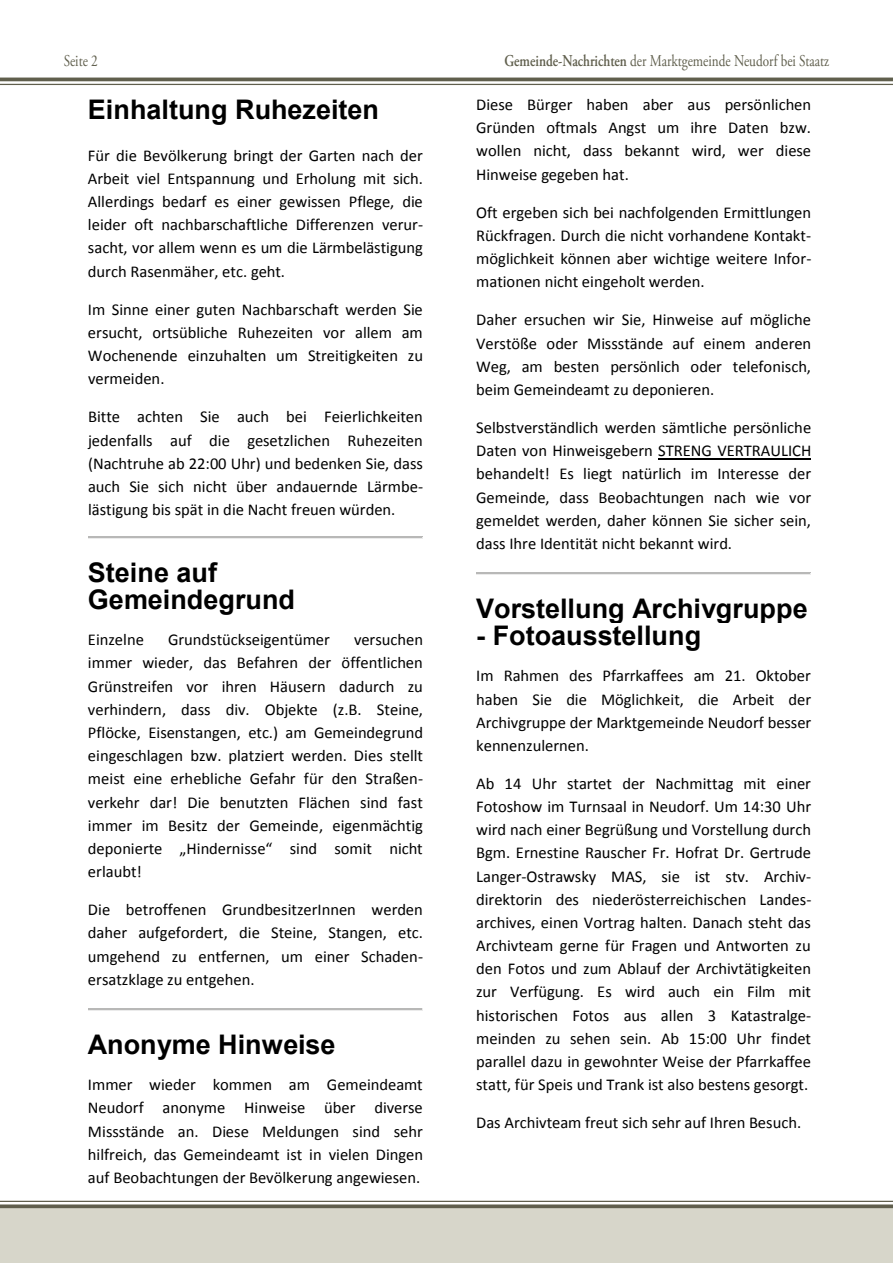
<style>
.page{position:relative;width:893px;height:1263px;background:#fff}
.page>*{position:absolute;margin:0;border:0;box-sizing:border-box;transform-origin:0 0}
.t1{font:700 27px/27px "Arial";color:#000}
.t2{font:16.5px/23.2px "Calibri";color:#000;text-align:justify}
.t3{font:16.5px "Adobe Garamond Pro";color:#605f4d;scale:.8 1}
.s1{font-weight:600}
</style>
<div class="page">
<div style="left:0;top:1208px;width:893px;height:55px;background:#d7d6ca"></div>
<svg style="left:0;top:1204px;width:893px;height:4px;background:#737262"></svg>
<hr style="left:0;top:1201px;width:893px;height:1px;background:#605f4d">
<hr style="left:0;top:78px;width:893px;height:3px;background:#605f4d">
<hr style="left:0;top:84px;width:893px;height:1px;background:#605f4d">
<hr style="left:88px;top:537px;width:335px;height:2px;background:#b8b8b7">
<hr style="left:88px;top:539px;width:334px;height:1px;background:#ebebeb">
<hr style="left:88px;top:1008px;width:335px;height:2px;background:#b8b8b7">
<hr style="left:88px;top:1010px;width:334px;height:1px;background:#ebebeb">
<hr style="left:658px;top:458px;width:153px;height:1px;background:#000">
<hr style="left:476px;top:572px;width:335px;height:3px;background:#b8b8b7">
<hr style="left:476px;top:574px;width:335px;height:1px;background:#ebebeb">
<p class="t3" style="left:64px;top:50px;width:44px">Seite 2</p>
<p class="t3" style="left:504px;top:50px;width:407px"><span class="s1">Gemeinde-Nachrichten</span> der Marktgemeinde Neudorf bei Staatz</p>
<h1 class="t1" style="left:88px;top:97px;width:293px">Einhaltung Ruhezeiten</h1>
<p class="t2" style="left:88px;top:144px;width:337px">Für die Bevölkerung bringt der Garten nach der Arbeit viel Entspannung und Erholung mit sich.<br>Allerdings bedarf es einer gewissen Pflege, die leider oft nachbarschaftliche Differenzen verur&shy;sacht, vor allem wenn es um die Lärmbelästigung durch Rasenmäher, etc. geht.</p>
<p class="t2" style="left:88px;top:298px;width:337px">Im Sinne einer guten Nachbarschaft werden Sie ersucht, ortsübliche Ruhezeiten vor allem am Wochenende einzuhalten um Streitigkeiten zu vermeiden.</p>
<p class="t2" style="left:88px;top:405px;width:337px">Bitte achten Sie auch bei Feierlichkeiten jedenfalls auf die gesetzlichen Ruhezeiten (Nachtruhe ab 22:00 Uhr) und bedenken Sie, dass auch Sie sich nicht über andauernde Lärmbe&shy;lästigung bis spät in die Nacht freuen würden.</p>
<p class="t2" style="left:476px;top:93px;width:336px">Diese Bürger haben aber aus persönlichen Gründen oftmals Angst um ihre Daten bzw. wollen nicht, dass bekannt wird, wer diese Hinweise gegeben hat.</p>
<p class="t2" style="left:476px;top:201px;width:337px">Oft ergeben sich bei nachfolgenden Ermittlungen Rückfragen. Durch die nicht vorhandene Kontakt&shy;möglichkeit können aber wichtige weitere Infor&shy;mationen nicht eingeholt werden.</p>
<p class="t2" style="left:476px;top:308px;width:337px">Daher ersuchen wir Sie, Hinweise auf mögliche Verstöße oder Missstände auf einem anderen Weg, am besten persönlich oder telefonisch, beim Gemeindeamt zu deponieren.</p>
<p class="t2" style="left:476px;top:416px;width:337px">Selbstverständlich werden sämtliche persönliche Daten von Hinweisgebern STRENG VERTRAULICH behandelt! Es liegt natürlich im Interesse der Gemeinde, dass Beobachtungen nach wie vor gemeldet werden, daher können Sie sicher sein, dass Ihre Identität nicht bekannt wird.</p>
<h1 class="t1" style="left:88px;top:560px;width:209px">Steine auf<br>Gemeindegrund</h1>
<p class="t2" style="left:88px;top:628px;width:57px">Einzelne</p>
<p class="t2" style="left:168px;top:628px;width:163px">Grundstückseigentümer</p>
<p class="t2" style="left:88px;top:628px;width:337px;text-indent:266px">versuchen immer wieder, das Befahren der öffentlichen Grünstreifen vor ihren Häusern dadurch zu verhindern, dass div. Objekte (z.B. Steine, Pflöcke, Eisenstangen, etc.) am Gemeindegrund eingeschlagen bzw. platziert werden. Dies stellt meist eine erhebliche Gefahr für den Straßen&shy;verkehr dar! Die benutzten Flächen sind fast immer im Besitz der Gemeinde, eigenmächtig deponierte „Hindernisse“ sind somit nicht erlaubt!</p>
<p class="t2" style="left:88px;top:898px;width:337px">Die betroffenen GrundbesitzerInnen werden daher aufgefordert, die Steine, Stangen, etc. umgehend zu entfernen, um einer Schaden&shy;ersatzklage zu entgehen.</p>
<h1 class="t1" style="left:88px;top:1032px;width:249px">Anonyme Hinweise</h1>
<p class="t2" style="left:88px;top:1073px;width:337px">Immer wieder kommen am Gemeindeamt Neudorf anonyme Hinweise über diverse Missstände an. Diese Meldungen sind sehr hilfreich, das Gemeindeamt ist in vielen Dingen auf Beobachtungen der Bevölkerung angewiesen.</p>
<h1 class="t1" style="left:476px;top:596px;width:333px">Vorstellung Archivgruppe</h1>
<h1 class="t1" style="left:476px;top:623px;width:227px">- Fotoausstellung</h1>
<p class="t2" style="left:476px;top:664px;width:337px">Im Rahmen des Pfarrkaffees am 21. Oktober haben Sie die Möglichkeit, die Arbeit der Archivgruppe der Marktgemeinde Neudorf besser kennenzulernen.</p>
<p class="t2" style="left:476px;top:772px;width:337px">Ab 14 Uhr startet der Nachmittag mit einer Fotoshow im Turnsaal in Neudorf. Um 14:30 Uhr wird nach einer Begrüßung und Vorstellung durch Bgm. Ernestine Rauscher Fr. Hofrat Dr. Gertrude Langer-Ostrawsky MAS, sie ist stv. Archiv&shy;direktorin des niederösterreichischen Landes&shy;archives, einen Vortrag halten. Danach steht das Archivteam gerne für Fragen und Antworten zu den Fotos und zum Ablauf der Archivtätigkeiten zur Verfügung. Es wird auch ein Film mit historischen Fotos aus allen 3 Katastralge&shy;meinden zu sehen sein. Ab 15:00 Uhr findet parallel dazu in gewohnter Weise der Pfarrkaffee statt, für Speis und Trank ist also bestens gesorgt.</p>
<p class="t2" style="left:476px;top:1111px;width:327px">Das Archivteam freut sich sehr auf Ihren Besuch.</p>
</div>
